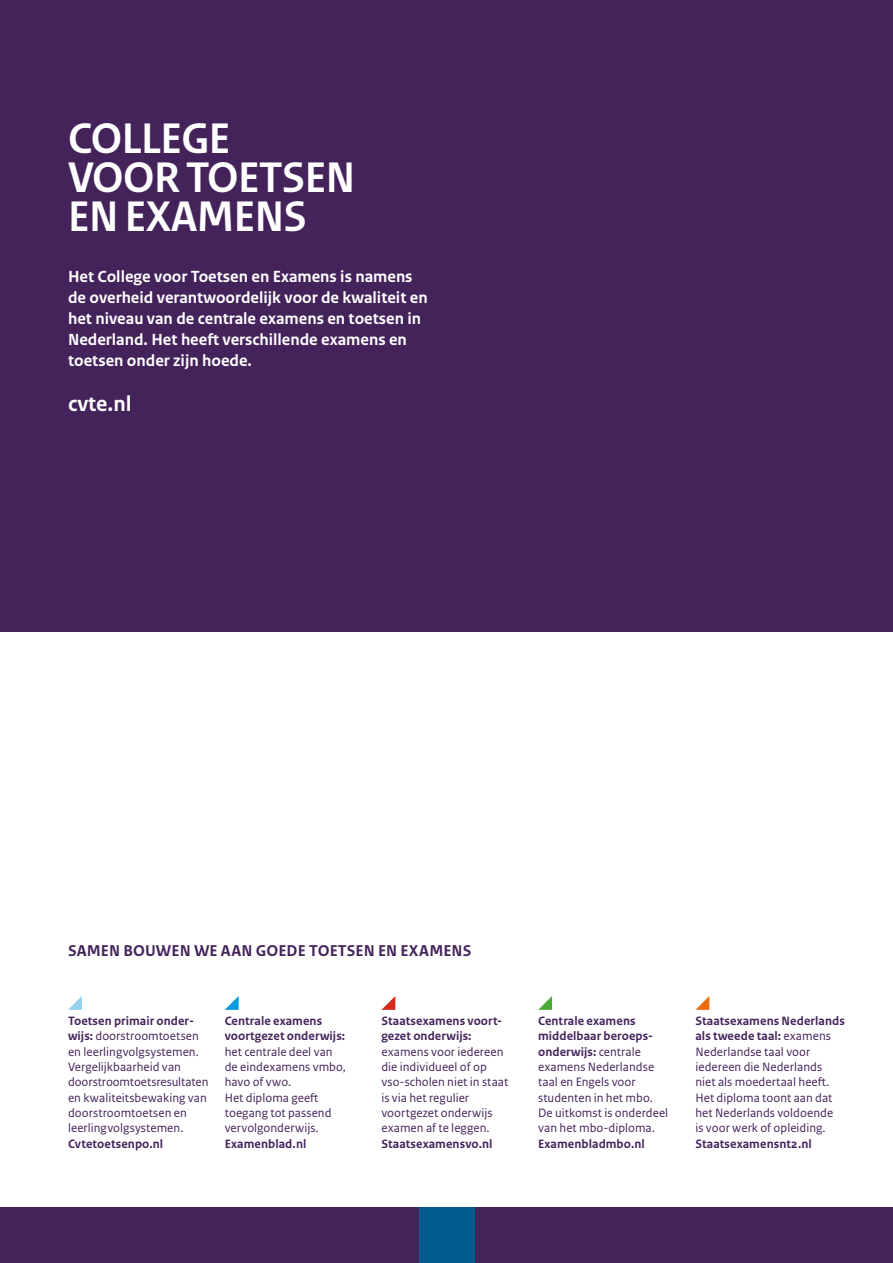
<style>
.page{position:relative;width:893px;height:1263px;background:#fff}
.page>*{position:absolute;margin:0;border:0;box-sizing:border-box;transform-origin:0 0}
.Achterzijde_Kop{font:700 45px/39px "Rijksoverheid Sans Heading";letter-spacing:-.01em;color:#fff}
.Achterzijde_Intro_url{font:700 22.5px "Rijksoverheid Sans Text";color:#fff}
.Achterzijde_Intro_wit{font:700 16.95px/21px "Rijksoverheid Sans Text";color:#fff}
.Achterzijde_Subtitel_paars{font:700 16.5px "Rijksoverheid Sans Text";letter-spacing:.005em;color:#44235b}
.Achterzijde_Body_paars{font:12.75px/15.3px "Rijksoverheid Sans Text";letter-spacing:.005em;color:#44235b}
.Achterzijde_Body_paars-2{font:700 12.75px "Rijksoverheid Sans Text";letter-spacing:.005em;color:#44235b}
.s1{font-weight:700}
</style>
<div class="page">
<div style="left:0;top:0;width:893px;height:631px;background:#44235b"></div>
<div style="left:0;top:1208px;width:893px;height:55px;background:#44235b"></div>
<svg style="left:68px;top:996px;width:14px;height:14px"></svg>
<svg style="left:225px;top:996px;width:14px;height:14px"></svg>
<svg style="left:381px;top:996px;width:14px;height:14px"></svg>
<svg style="left:538px;top:996px;width:14px;height:14px"></svg>
<svg style="left:695px;top:996px;width:14px;height:14px"></svg>
<div style="left:419px;top:1208px;width:55px;height:55px;background:#005a8d"></div>
<h2 class="Achterzijde_Kop" style="left:68px;top:120px;width:289px">COLLEGE<br>VOOR TOETSEN<br>EN EXAMENS</h2>
<p class="Achterzijde_Intro_wit" style="left:68px;top:266px;width:361px">Het College voor Toetsen en Examens is namens de overheid verantwoordelijk voor de kwaliteit en het niveau van de centrale examens en toetsen in Nederland. Het heeft verschillende examens en toetsen onder zijn hoede.</p>
<p class="Achterzijde_Intro_url" style="left:68px;top:391px;width:65px">cvte.nl</p>
<p class="Achterzijde_Subtitel_paars" style="left:68px;top:942px;width:405px">SAMEN BOUWEN WE AAN GOEDE TOETSEN EN EXAMENS</p>
<p class="Achterzijde_Body_paars" style="left:68px;top:1013px;width:142px"><span class="s1">Toetsen primair onder&shy;wijs:</span> doorstroomtoetsen en leerlingvolgsystemen.<br>Vergelijkbaarheid van doorstroomtoetsresultaten en kwaliteitsbewaking van doorstroomtoetsen en leerlingvolgsystemen.</p>
<p class="Achterzijde_Body_paars-2" style="left:68px;top:1136px;width:97px">Cvtetoetsenpo.nl</p>
<p class="Achterzijde_Body_paars" style="left:225px;top:1013px;width:123px"><span class="s1">Centrale examens voortgezet onderwijs: </span>het centrale deel van de eindexamens vmbo, havo of vwo.<br>Het diploma geeft toegang tot passend vervolgonderwijs.</p>
<p class="Achterzijde_Body_paars-2" style="left:225px;top:1136px;width:83px">Examenblad.nl</p>
<p class="Achterzijde_Body_paars" style="left:381px;top:1013px;width:128px"><span class="s1">Staatsexamens voort&shy;gezet onderwijs: </span>examens voor iedereen die individueel of op vso-scholen niet in staat is via het regulier voortgezet onderwijs examen af te leggen.</p>
<p class="Achterzijde_Body_paars-2" style="left:381px;top:1136px;width:113px">Staatsexamensvo.nl</p>
<p class="Achterzijde_Body_paars" style="left:538px;top:1013px;width:132px"><span class="s1">Centrale examens middelbaar beroeps&shy;onderwijs:</span> centrale examens Nederlandse taal en Engels voor studenten in het mbo.<br>De uitkomst is onderdeel van het mbo-diploma.</p>
<p class="Achterzijde_Body_paars-2" style="left:538px;top:1136px;width:108px">Examenbladmbo.nl</p>
<p class="Achterzijde_Body_paars" style="left:695px;top:1013px;width:151px"><span class="s1">Staatsexamens Nederlands als tweede taal:</span> examens<br>Nederlandse taal voor iedereen die Nederlands niet als moedertaal heeft.<br>Het diploma toont aan dat het Nederlands voldoende<br>is voor werk of opleiding.</p>
<p class="Achterzijde_Body_paars-2" style="left:695px;top:1136px;width:118px">Staatsexamensnt2.nl</p>
</div>
